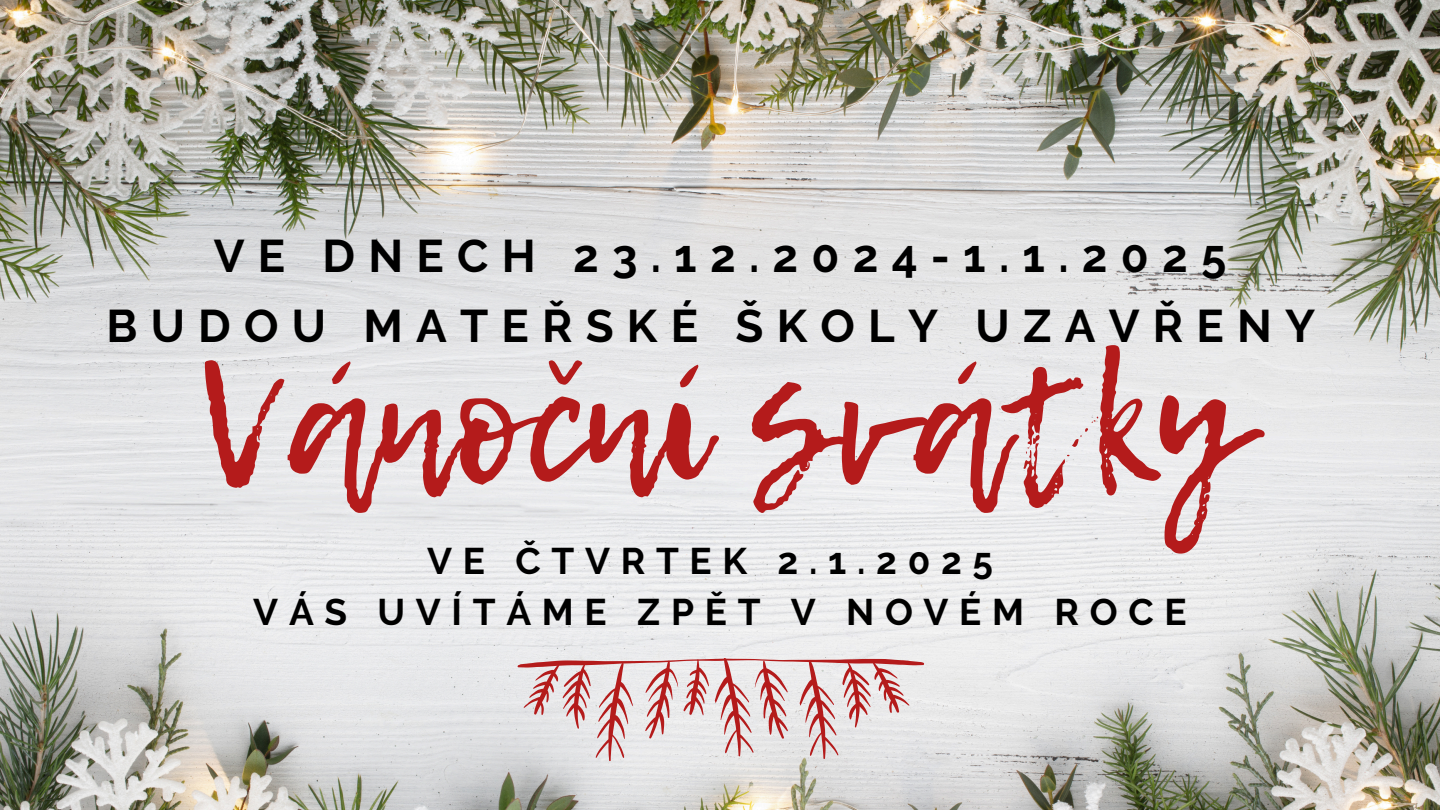
<style>
.page{position:relative;width:1440px;height:810px;background:#fff}
.page>*{position:absolute;margin:0;border:0;box-sizing:border-box;transform-origin:0 0}
.t1{font:164.2px "Lemon Tuesday";color:#b41b1b}
.t2{font:700 45.6px/70.5px "Raleway";letter-spacing:.29em;color:#000;text-align:center}
.t3{font:700 36.9px "Raleway";letter-spacing:.29em;color:#000}
</style>
<div class="page">
<img style="left:0;top:0;width:1440px;height:810px">
<svg style="left:517px;top:652px;width:407px;height:110px;background:#dec4c5"></svg>
<h1 class="t2" style="left:107px;top:220px;width:1210px">VE DNECH 23.12.2024-1.1.2025<br>BUDOU MATEŘSKÉ ŠKOLY UZAVŘENY</h1>
<h2 class="t1" style="left:197px;top:301px;width:1048px">Vánoční svátky</h2>
<p class="t3" style="left:427px;top:540px;width:567px">VE ČTVRTEK 2.1.2025</p>
<p class="t3" style="left:253px;top:591px;width:935px">VÁS UVÍTÁME ZPĚT V NOVÉM ROCE</p>
</div>
